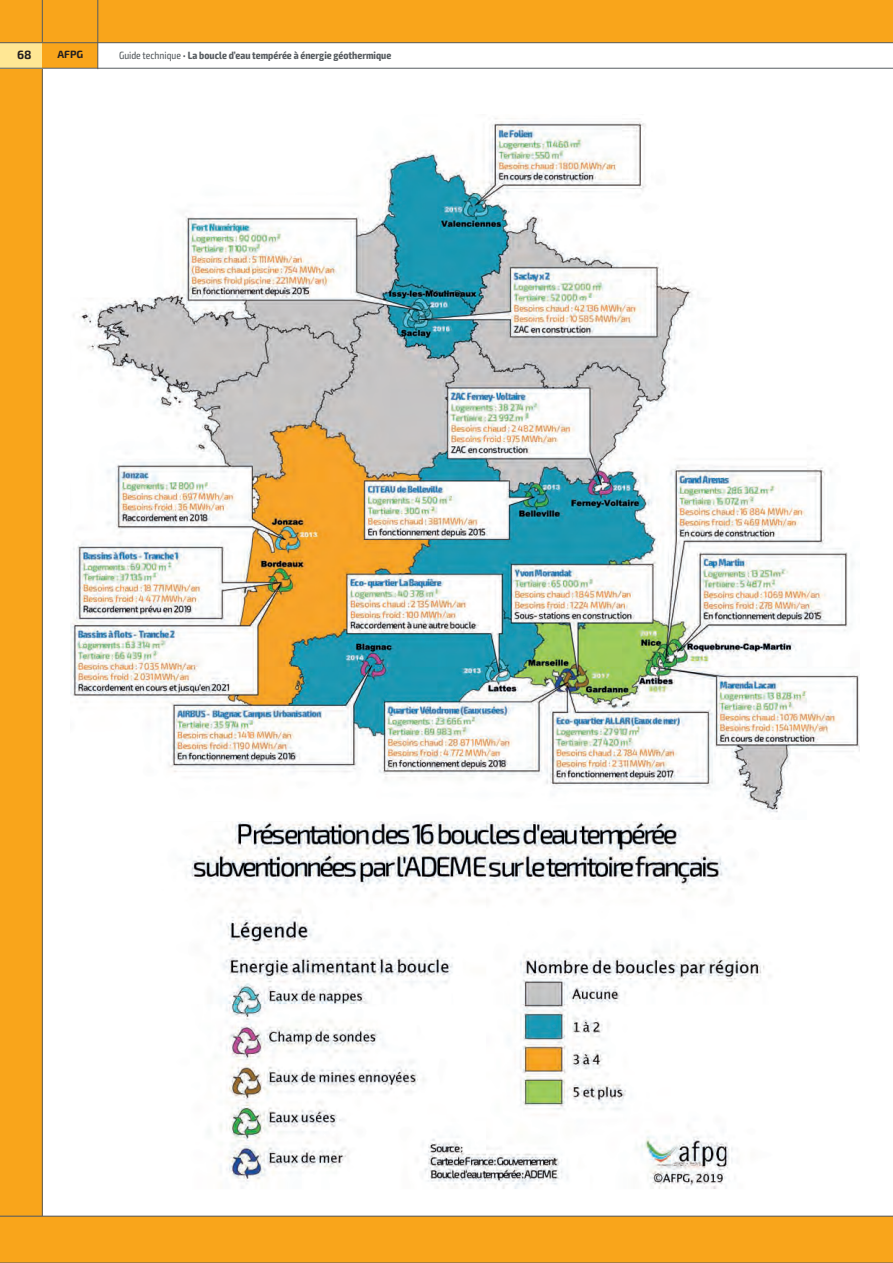
<style>
.page{position:relative;width:893px;height:1263px;background:#fff}
.page>*{position:absolute;margin:0;border:0;box-sizing:border-box;transform-origin:0 0}
.t1{font:700 12px "Exo 2";color:#231f20}
.t2{font:700 condensed 10.5px "Exo 2";color:#575c60}
.t3{font:700 10.5px "Exo 2";color:#231f20}
.s1{font-weight:400}
</style>
<div class="page">
<div style="left:0;top:0;width:893px;height:43px;background:#f9a51b"></div>
<div style="left:0;top:0;width:43px;height:1216px;background:#f9a51b"></div>
<div style="left:0;top:43px;width:43px;height:25px;background:#ffe794"></div>
<div style="left:43px;top:43px;width:55px;height:25px;background:#f9a51b"></div>
<hr style="left:98px;top:0;width:1px;height:69px;background:#575c60">
<hr style="left:0;top:42px;width:893px;height:1px;background:#575c60">
<hr style="left:0;top:68px;width:893px;height:1px;background:#575c60">
<img style="left:70px;top:118px;width:789px;height:695px">
<img style="left:190px;top:822px;width:575px;height:367px">
<div style="left:0;top:1216px;width:893px;height:47px;background:#f9a51b"></div>
<p class="t1" style="left:17px;top:46px;width:16px">68</p>
<p class="t3" style="left:57px;top:47px;width:27px">AFPG</p>
<p class="t2" style="left:119px;top:49px;width:274px"><span class="s1">Guide technique •</span> La boucle d’eau tempérée à énergie géothermique</p>
</div>
